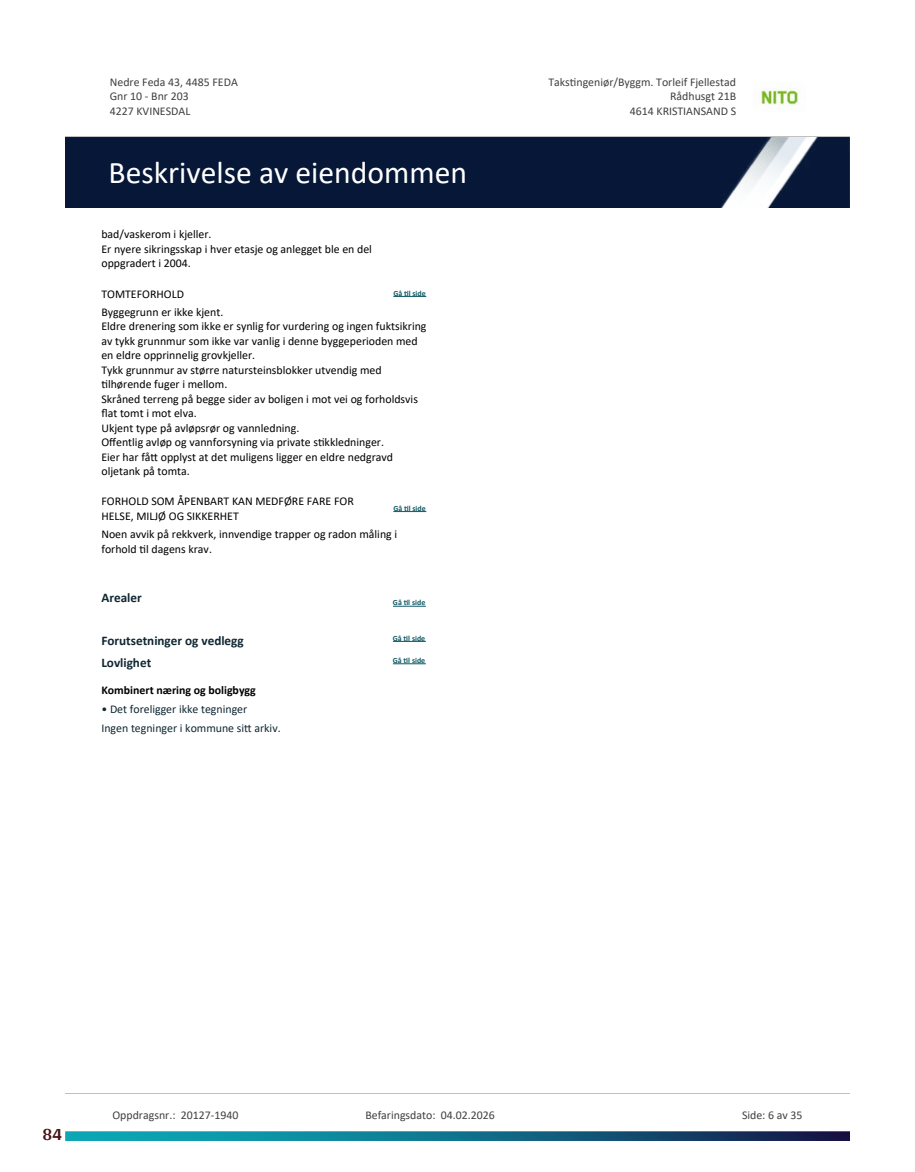
<style>
.page{position:relative;width:915px;height:1172px;background:#fff}
.page>*{position:absolute;margin:0;border:0;box-sizing:border-box;transform-origin:0 0}
.t1{font:31.65px "Calibri";color:#fff}
.t2{font:700 18px "Arya";color:#481317}
.t3{font:700 13.2px/22.4px "Calibri";color:#102732}
.t4{font:11.85px/14.4px "Calibri";color:#000}
.t5{font:11.85px/14.5px "Calibri";color:#404040}
.t6{font:11.85px/18.9px "Calibri";color:#102732}
.t7{font:700 11.85px "Calibri";color:#000}
.t8{font:700 7.95px "Calibri";color:#115965}
</style>
<div class="page">
<hr style="left:393px;top:606px;width:33px;height:1px;background:#115965">
<hr style="left:393px;top:296px;width:33px;height:1px;background:#115965">
<hr style="left:393px;top:511px;width:33px;height:1px;background:#115965">
<hr style="left:393px;top:663px;width:33px;height:1px;background:#115965">
<hr style="left:393px;top:641px;width:33px;height:1px;background:#115965">
<div style="left:65px;top:137px;width:784px;height:71px;background:#071738"></div>
<img style="left:759px;top:87px;width:40px;height:18px">
<hr style="left:65px;top:136px;width:784px;height:1px;background:#c0c0c0">
<hr style="left:65px;top:1093px;width:784px;height:1px;background:#c0c0c0">
<img style="left:65px;top:1131px;width:784px;height:9px">
<p class="t5" style="left:110px;top:74px;width:130px">Nedre Feda 43, 4485 FEDA<br>Gnr 10 - Bnr 203<br>4227 KVINESDAL</p>
<p class="t5" style="left:548px;top:74px;width:189px">Taks琀椀ngeniør/Byggm. Torleif Fjellestad</p>
<p class="t5" style="left:670px;top:89px;width:68px">Rådhusgt 21B</p>
<p class="t5" style="left:629px;top:103px;width:108px">4614 KRISTIANSAND S</p>
<h1 class="t1" style="left:109px;top:150px;width:360px">Beskrivelse av eiendommen</h1>
<p class="t4" style="left:101px;top:227px;width:272px">bad/vaskerom i kjeller.<br>Er nyere sikringsskap i hver etasje og anlegget ble en del oppgradert i 2004.</p>
<p class="t4" style="left:101px;top:286px;width:84px">TOMTEFORHOLD</p>
<p class="t8" style="left:393px;top:287px;width:34px">Gå 琀椀l side</p>
<p class="t4" style="left:101px;top:305px;width:326px">Byggegrunn er ikke kjent.<br>Eldre drenering som ikke er synlig for vurdering og ingen fuktsikring av tykk grunnmur som ikke var vanlig i denne byggeperioden med en eldre opprinnelig grovkjeller.<br>Tykk grunnmur av større natursteinsblokker utvendig med<br>琀椀lhørende fuger i mellom.<br>Skråned terreng på begge sider av boligen i mot vei og forholdsvis昀氀at tomt i mot elva.<br>Ukjent type på avløpsrør og vannledning.<br>O昀昀entlig avløp og vannforsyning via private s琀椀kkledninger.<br>Eier har få琀琀 opplyst at det muligens ligger en eldre nedgravd oljetank på tomta.</p>
<p class="t4" style="left:101px;top:494px;width:254px">FORHOLD SOM ÅPENBART KAN MEDFØRE FARE FOR<br>HELSE, MILJØ OG SIKKERHET</p>
<p class="t8" style="left:393px;top:502px;width:34px">Gå 琀椀l side</p>
<p class="t4" style="left:101px;top:527px;width:297px">Noen avvik på rekkverk, innvendige trapper og radon måling i forhold 琀椀l dagens krav.</p>
<p class="t3" style="left:101px;top:586px;width:42px">Arealer</p>
<p class="t3" style="left:101px;top:629px;width:144px">Forutsetninger og vedlegg<br>Lovlighet</p>
<p class="t7" style="left:101px;top:682px;width:156px">Kombinert næring og boligbygg</p>
<p class="t6" style="left:101px;top:699px;width:181px">• Det foreligger ikke tegninger<br>Ingen tegninger i kommune si琀琀 arkiv.</p>
<p class="t8" style="left:393px;top:597px;width:34px">Gå 琀椀l side</p>
<p class="t8" style="left:393px;top:632px;width:34px">Gå 琀椀l side</p>
<p class="t8" style="left:393px;top:655px;width:34px">Gå 琀椀l side</p>
<h2 class="t2" style="left:43px;top:1123px;width:21px">84</h2>
<p class="t5" style="left:112px;top:1107px;width:127px">Oppdragsnr.: 20127-1940</p>
<p class="t5" style="left:365px;top:1107px;width:131px">Befaringsdato: 04.02.2026</p>
<p class="t5" style="left:741px;top:1107px;width:62px">Side: 6 av 35</p>
</div>
